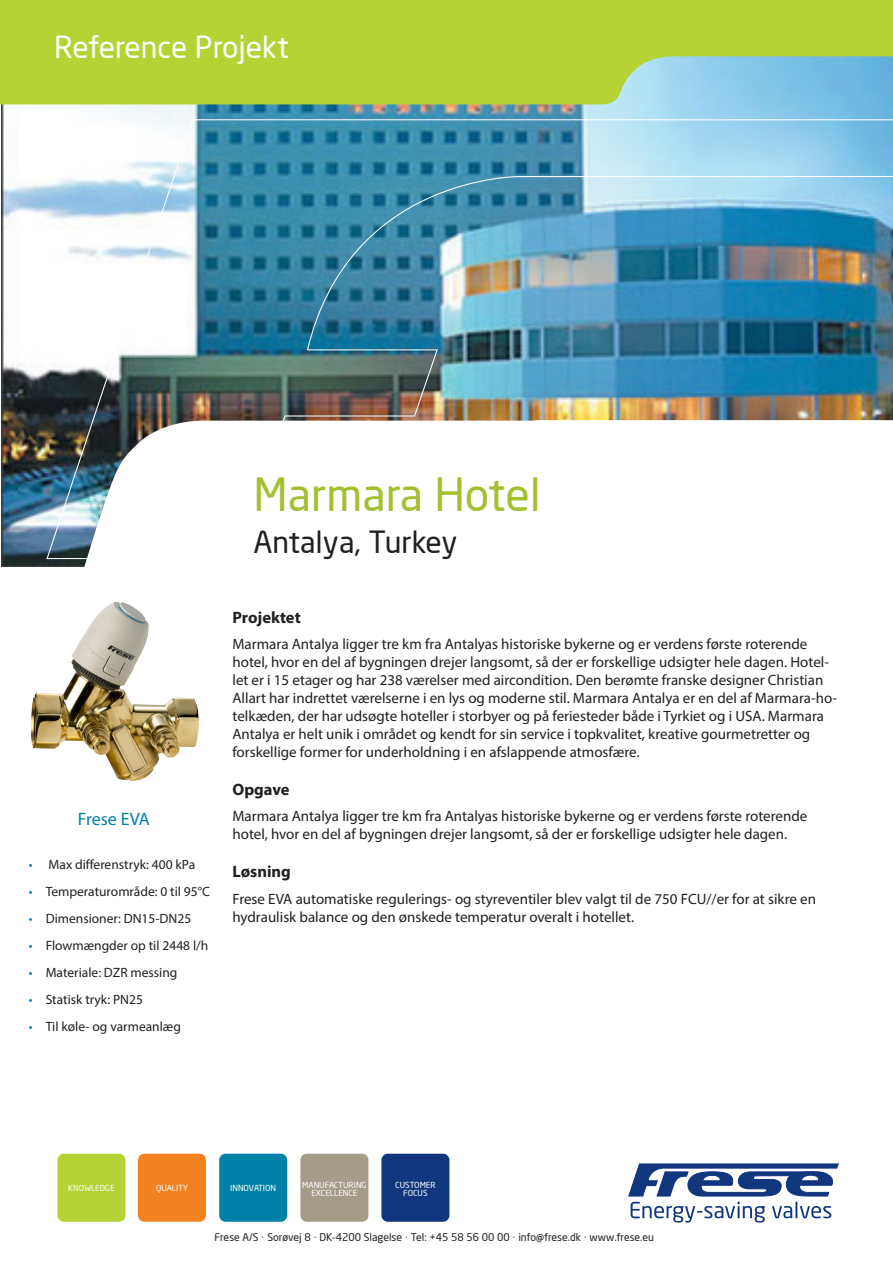
<style>
.page{position:relative;width:893px;height:1263px;background:#fff}
.page>*{position:absolute;margin:0;border:0;box-sizing:border-box;transform-origin:0 0}
.Overskrift_-_Farvet{font:45px "Neo Sans";color:#a3c02f}
.Reference_Projekt{font:30px "Neo Sans";color:#fff}
.Overskrift_-_sort{font:30px "Neo Sans";color:#231f20}
.Brødtekst{font:18px "Myriad Pro";letter-spacing:-.005em;color:#0081a7}
.Underoverskrift_sort{font:700 16.5px "Myriad Pro";color:#231f20}
.Brødtekst-2{font:15px/18px "Myriad Pro";color:#231f20}
.t1{font:13.5px "Myriad Pro";color:#231f20}
.Kontakt_oplysninger{font:10.5px "Neo Sans";color:#231f20}
.t2{font:8.25px/8.4px "Neo Sans";color:#fff;text-align:center}
.s1{color:#0081a7}
.s2{font-family:"Arial"}
</style>
<div class="page">
<img style="left:1px;top:104px;width:892px;height:463px">
<img style="left:46px;top:119px;width:847px;height:302px">
<svg style="left:0;top:0;width:893px;height:104px;background:#aed14c"></svg>
<svg style="left:5px;top:421px;width:530px;height:183px"></svg>
<svg style="left:535px;top:421px;width:358px;height:146px"></svg>
<svg style="left:628px;top:1164px;width:211px;height:58px"></svg>
<div style="left:57px;top:1154px;width:68px;height:68px;background:#b5d334;border-radius:6px"></div>
<div style="left:381px;top:1154px;width:68px;height:68px;background:#11367e;border-radius:6px"></div>
<div style="left:138px;top:1154px;width:68px;height:68px;background:#f58220;border-radius:6px"></div>
<div style="left:219px;top:1154px;width:68px;height:68px;background:#0081a7;border-radius:6px"></div>
<div style="left:300px;top:1154px;width:68px;height:68px;background:#a49c87;border-radius:6px"></div>
<img style="left:31px;top:604px;width:168px;height:177px">
<p class="Reference_Projekt" style="left:54px;top:29px;width:236px">Reference Projekt</p>
<p class="Brødtekst" style="left:78px;top:807px;width:74px">Frese EVA</p>
<p class="t1" style="left:29px;top:856px;width:168px"><span class="s1">•</span> Max differenstryk: 400 kPa</p>
<p class="t1" style="left:29px;top:883px;width:183px"><span class="s1">•</span> Temperaturområde: 0 til 95°C</p>
<p class="t1" style="left:29px;top:910px;width:164px"><span class="s1">•</span> Dimensioner: DN15-DN25</p>
<p class="t1" style="left:29px;top:937px;width:181px"><span class="s1">•</span> Flowmængder op til 2448 l/h</p>
<p class="t1" style="left:29px;top:964px;width:150px"><span class="s1">•</span> Materiale: DZR messing</p>
<p class="t1" style="left:29px;top:991px;width:116px"><span class="s1">•</span> Statisk tryk: PN25</p>
<p class="t1" style="left:29px;top:1018px;width:154px"><span class="s1">•</span> Til køle- og varmeanlæg</p>
<p class="Overskrift_-_Farvet" style="left:253px;top:467px;width:289px">Marmara Hotel</p>
<p class="Overskrift_-_sort" style="left:253px;top:523px;width:205px">Antalya, Turkey</p>
<p class="Underoverskrift_sort" style="left:232px;top:606px;width:70px">Projektet</p>
<p class="Brødtekst-2" style="left:232px;top:635px;width:606px">Marmara Antalya ligger tre km fra Antalyas historiske bykerne og er verdens første roterende hotel, hvor en del af bygningen drejer langsomt, så der er forskellige udsigter hele dagen. Hotel&shy;let er i 15 etager og har 238 værelser med aircondition. Den berømte franske designer Christian Allart har indrettet værelserne i en lys og moderne stil. Marmara Antalya er en del af Marmara-ho&shy;telkæden, der har udsøgte hoteller i storbyer og på feriesteder både i Tyrkiet og i USA. Marmara Antalya er helt unik i området og kendt for sin service i topkvalitet, kreative gourmetretter og forskellige former for underholdning i en afslappende atmosfære.</p>
<p class="Underoverskrift_sort" style="left:232px;top:779px;width:59px">Opgave</p>
<p class="Brødtekst-2" style="left:232px;top:807px;width:576px">Marmara Antalya ligger tre km fra Antalyas historiske bykerne og er verdens første roterende hotel, hvor en del af bygningen drejer langsomt, så der er forskellige udsigter hele dagen.</p>
<p class="Underoverskrift_sort" style="left:232px;top:861px;width:60px">Løsning</p>
<p class="Brødtekst-2" style="left:232px;top:889px;width:585px">Frese EVA automatiske regulerings- og styreventiler blev valgt til de 750 FCU//er for at sikre en hydraulisk balance og den ønskede temperatur overalt i hotellet.</p>
<p class="t2" style="left:68px;top:1183px;width:48px">KNOWLEDGE</p>
<p class="t2" style="left:395px;top:1180px;width:42px">CUSTOMER<br>FOCUS</p>
<p class="t2" style="left:156px;top:1183px;width:33px">QUALITY</p>
<p class="t2" style="left:230px;top:1183px;width:48px">INNOVATION</p>
<p class="t2" style="left:302px;top:1180px;width:66px">MANUFACTURING<br>EXCELLENCE</p>
<p class="Kontakt_oplysninger" style="left:215px;top:1231px;width:441px">Frese A/S <span class="s2">·</span> Sorøvej 8 <span class="s2">·</span> DK-4200 Slagelse <span class="s2">·</span> Tel: +45 58 56 00 00 <span class="s2">·</span> info@frese.dk <span class="s2">·</span> www.frese.eu</p>
</div>
